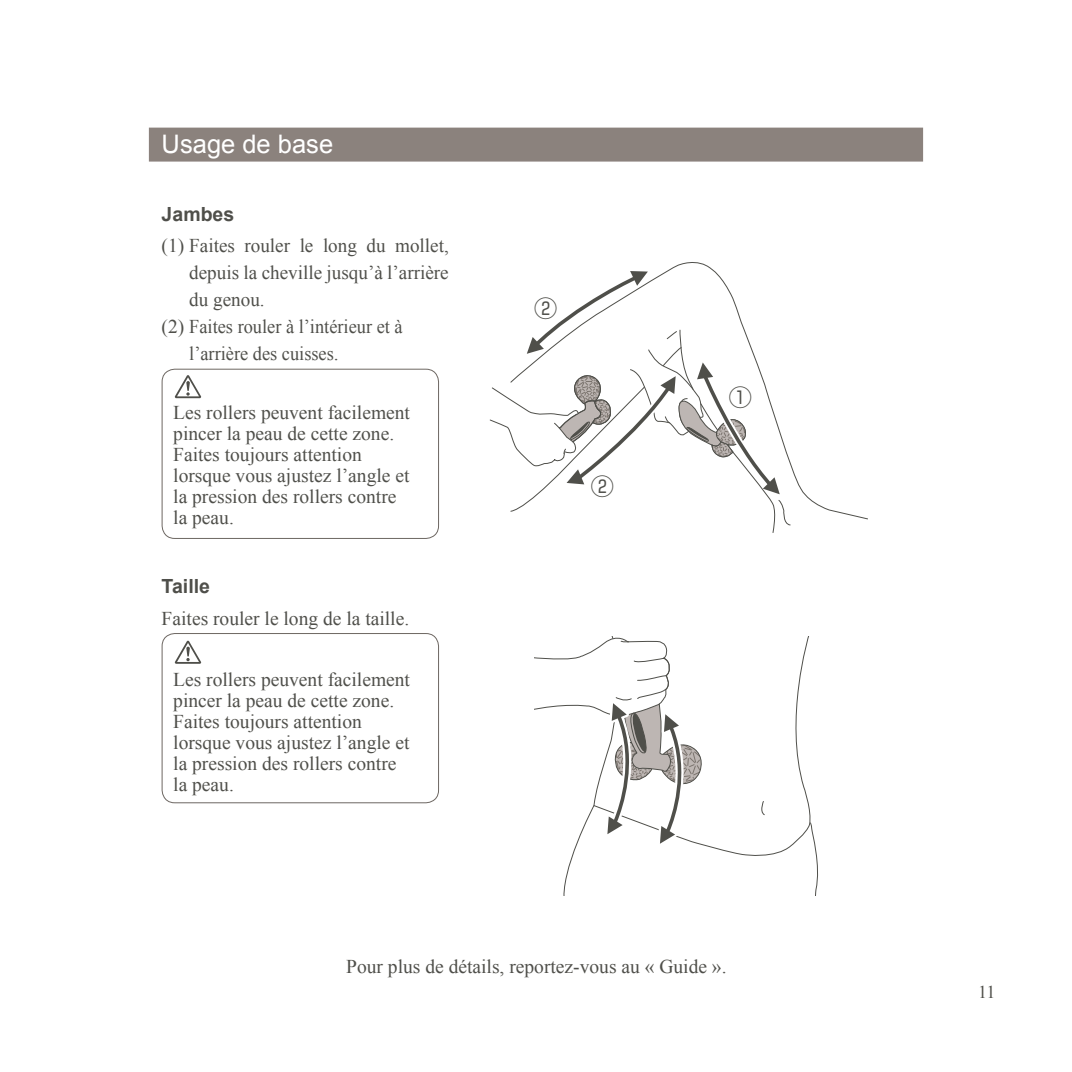
<style>
.page{position:relative;width:1072px;height:1072px;background:#fff}
.page>*{position:absolute;margin:0;border:0;box-sizing:border-box;transform-origin:0 0}
.t1{font:25.5px "Arial";color:#fff}
.t2{font:23.1px "Shin Go Pro";color:#4f4f4a}
.t3{font:19.5px/21px "Times New Roman";color:#4f4f4a}
.t4{font:19.5px "Times New Roman";color:#4f4f4a;scale:.94 1}
.t5{font:700 19.5px "Arial";color:#4f4f4a}
.t6{font:18px "Times New Roman";color:#4f4f4a}
</style>
<div class="page">
<div style="left:149px;top:128px;width:774px;height:34px;background:#8b827d"></div>
<div style="left:162px;top:369px;width:277px;height:170px;border:1px solid #6d6762;border-radius:13px"></div>
<svg style="left:175px;top:375px;width:26px;height:23px"></svg>
<svg style="left:489px;top:269px;width:302px;height:264px"></svg>
<div style="left:162px;top:633px;width:277px;height:170px;border:1px solid #6d6762;border-radius:13px"></div>
<svg style="left:175px;top:640px;width:26px;height:23px"></svg>
<svg style="left:534px;top:636px;width:284px;height:259px"></svg>
<h1 class="t1" style="left:162px;top:127px;width:173px">Usage de base</h1>
<p class="t5" style="left:162px;top:201px;width:74px">Jambes</p>
<p class="t3" style="left:162px;top:235px;width:289px">(1) Faites rouler le long du mollet,</p>
<p class="t3" style="left:189px;top:262px;width:261px">depuis la cheville jusqu’à l’arrière</p>
<p class="t3" style="left:189px;top:289px;width:77px">du genou.</p>
<p class="t3" style="left:162px;top:316px;width:242px">(2) Faites rouler à l’intérieur et à</p>
<p class="t4" style="left:189px;top:340px;width:160px">l’arrière des cuisses.</p>
<p class="t3" style="left:173px;top:402px;width:238px">Les rollers peuvent facilement pincer la peau de cette zone.<br>Faites toujours attention lorsque vous ajustez l’angle et la pression des rollers contre la peau.</p>
<p class="t5" style="left:162px;top:573px;width:50px">Taille</p>
<p class="t3" style="left:162px;top:607px;width:249px">Faites rouler le long de la taille.</p>
<p class="t3" style="left:173px;top:668px;width:238px">Les rollers peuvent facilement pincer la peau de cette zone.<br>Faites toujours attention lorsque vous ajustez l’angle et la pression des rollers contre la peau.</p>
<p class="t2" style="left:534px;top:290px;width:25px">②</p>
<p class="t2" style="left:590px;top:467px;width:25px">②</p>
<p class="t2" style="left:729px;top:378px;width:25px">①</p>
<p class="t3" style="left:346px;top:956px;width:382px">Pour plus de détails, reportez-vous au « Guide ».</p>
<p class="t6" style="left:978px;top:979px;width:19px">11</p>
</div>
